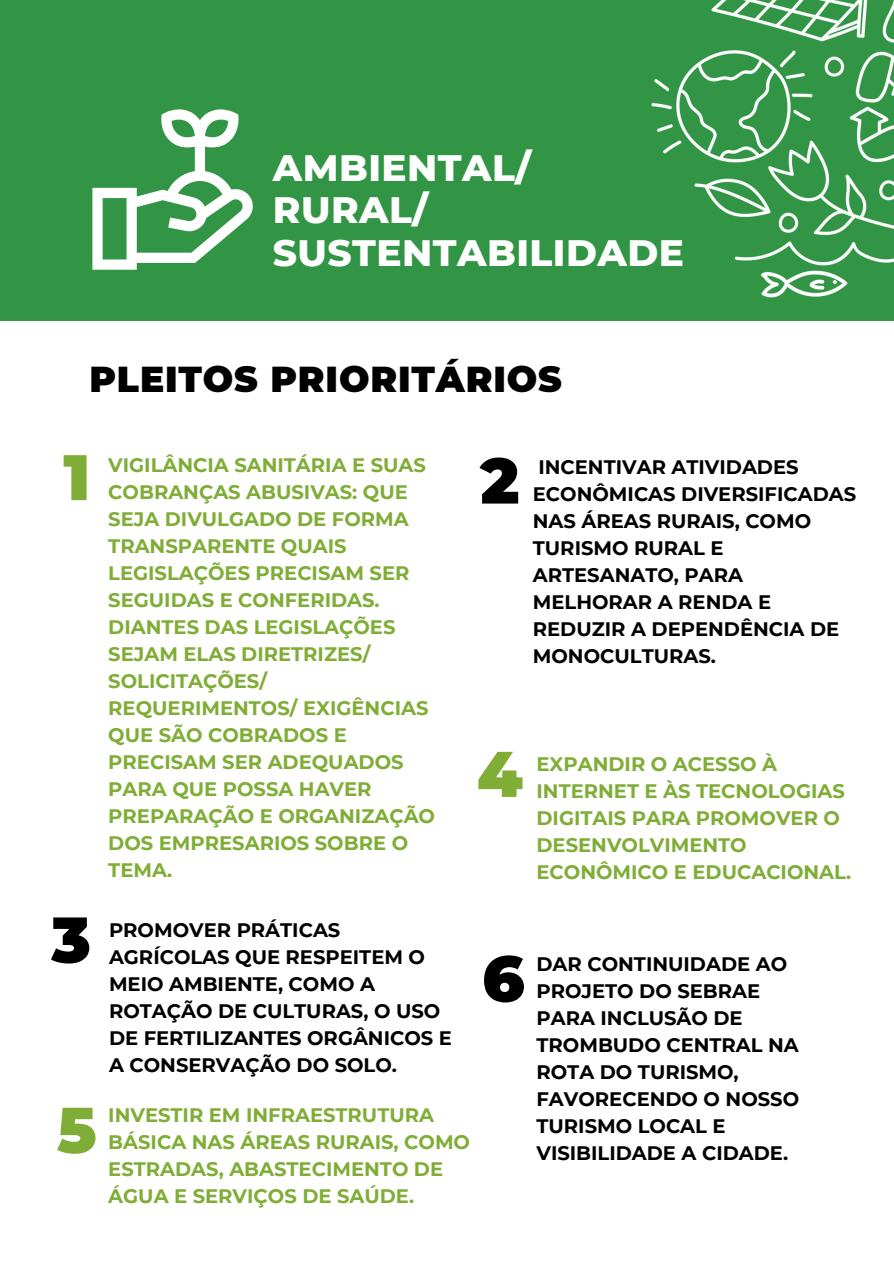
<style>
.page{position:relative;width:894px;height:1264px;background:#fff}
.page>*{position:absolute;margin:0;border:0;box-sizing:border-box;transform-origin:0 0}
.t1{font:900 64.35px "Montserrat";color:#7fad36}
.t2{font:900 64.35px "Montserrat";color:#000}
.t3{font:800 37.5px/42.8px "Montserrat";letter-spacing:.01em;color:#fff}
.t4{font:900 36px "Montserrat";letter-spacing:.025em;color:#000}
.t5{font:700 19.5px/27px "Montserrat";color:#7fad36}
.t6{font:700 19.5px/27px "Montserrat";color:#000}
</style>
<div class="page">
<div style="left:0;top:0;width:893px;height:1263px;background:#319545"></div>
<svg style="left:92px;top:109px;width:161px;height:161px"></svg>
<div style="left:0;top:322px;width:893px;height:941px;background:#fff"></div>
<img style="left:541px;top:0;width:352px;height:322px">
<p class="t3" style="left:273px;top:146px;width:412px">AMBIENTAL/<br>RURAL/<br>SUSTENTABILIDADE</p>
<h1 class="t4" style="left:89px;top:357px;width:474px">PLEITOS PRIORITÁRIOS</h1>
<p class="t5" style="left:108px;top:451px;width:328px">VIGILÂNCIA SANITÁRIA E SUAS<br>COBRANÇAS ABUSIVAS: QUE<br>SEJA DIVULGADO DE FORMA<br>TRANSPARENTE QUAIS<br>LEGISLAÇÕES PRECISAM SER<br>SEGUIDAS E CONFERIDAS.<br>DIANTES DAS LEGISLAÇÕES<br>SEJAM ELAS DIRETRIZES/<br>SOLICITAÇÕES/<br>REQUERIMENTOS/ EXIGÊNCIAS<br>QUE SÃO COBRADOS E<br>PRECISAM SER ADEQUADOS<br>PARA QUE POSSA HAVER<br>PREPARAÇÃO E ORGANIZAÇÃO<br>DOS EMPRESARIOS SOBRE O<br>TEMA.</p>
<h1 class="t1" style="left:63px;top:438px;width:28px">1</h1>
<p class="t2" style="left:480px;top:441px;width:41px">2</p>
<p class="t1" style="left:477px;top:734px;width:47px">4</p>
<p class="t6" style="left:532px;top:453px;width:325px">INCENTIVAR ATIVIDADES<br>ECONÔMICAS DIVERSIFICADAS<br>NAS ÁREAS RURAIS, COMO<br>TURISMO RURAL E<br>ARTESANATO, PARA<br>MELHORAR A RENDA E<br>REDUZIR A DEPENDÊNCIA DE<br>MONOCULTURAS.</p>
<p class="t5" style="left:536px;top:751px;width:316px">EXPANDIR O ACESSO À<br>INTERNET E ÀS TECNOLOGIAS<br>DIGITAIS PARA PROMOVER O<br>DESENVOLVIMENTO<br>ECONÔMICO E EDUCACIONAL.</p>
<p class="t2" style="left:51px;top:900px;width:41px">3</p>
<p class="t1" style="left:57px;top:1090px;width:41px">5</p>
<p class="t6" style="left:109px;top:916px;width:344px">PROMOVER PRÁTICAS<br>AGRÍCOLAS QUE RESPEITEM O<br>MEIO AMBIENTE, COMO A<br>ROTAÇÃO DE CULTURAS, O USO<br>DE FERTILIZANTES ORGÂNICOS E<br>A CONSERVAÇÃO DO SOLO.</p>
<p class="t5" style="left:108px;top:1101px;width:363px">INVESTIR EM INFRAESTRUTURA<br>BÁSICA NAS ÁREAS RURAIS, COMO<br>ESTRADAS, ABASTECIMENTO DE<br>ÁGUA E SERVIÇOS DE SAÚDE.</p>
<p class="t2" style="left:482px;top:939px;width:44px">6</p>
<p class="t6" style="left:536px;top:950px;width:264px">DAR CONTINUIDADE AO<br>PROJETO DO SEBRAE<br>PARA INCLUSÃO DE<br>TROMBUDO CENTRAL NA<br>ROTA DO TURISMO,<br>FAVORECENDO O NOSSO<br>TURISMO LOCAL E<br>VISIBILIDADE A CIDADE.</p>
</div>
